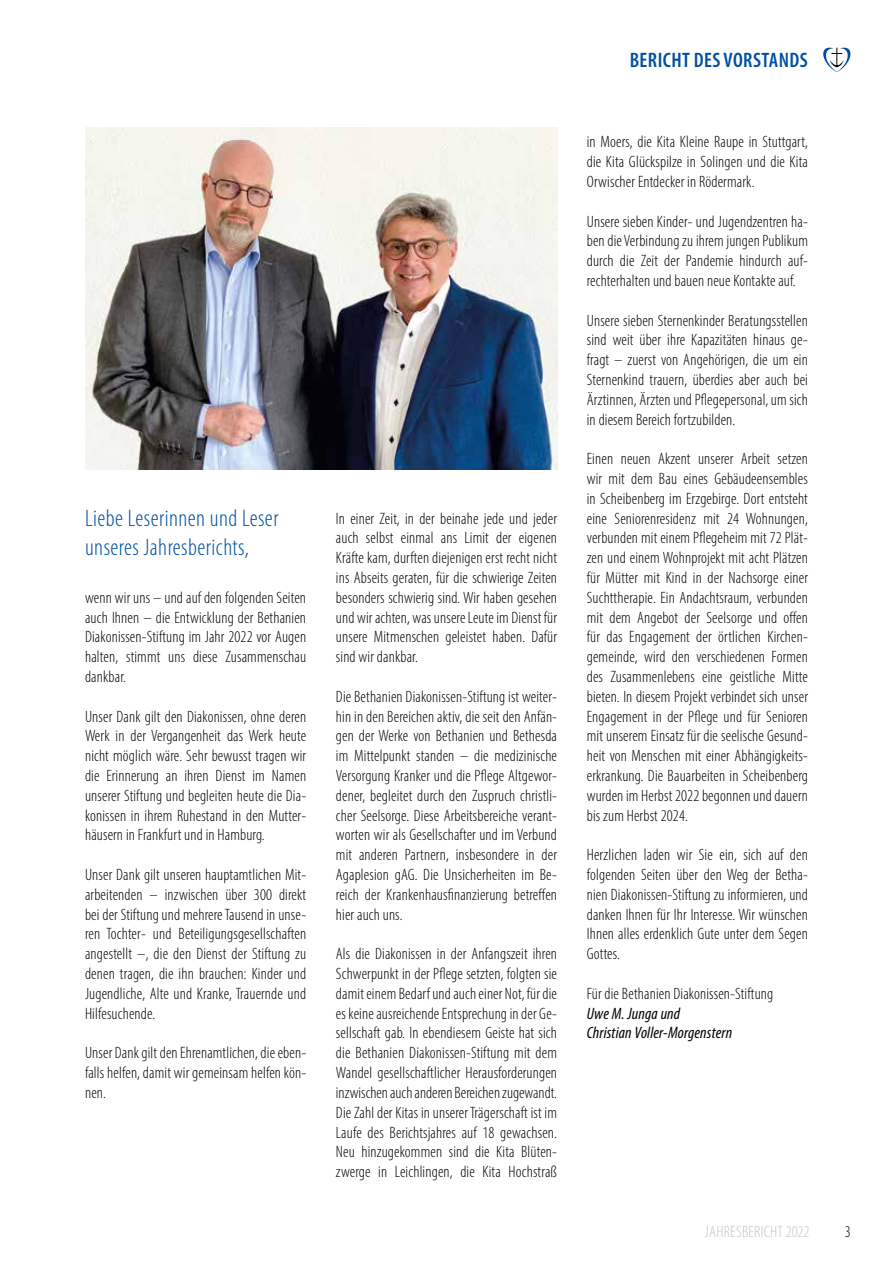
<style>
.page{position:relative;width:893px;height:1263px;background:#fff}
.page>*{position:absolute;margin:0;border:0;box-sizing:border-box;transform-origin:0 0}
.t1{font:300 condensed 24px/28.8px "Myriad Pro";letter-spacing:.02em;color:#004f9f}
.t2{font:600 condensed 21px "Myriad Pro";letter-spacing:.02em;color:#004f9f}
.t3{font:300 condensed 16.5px/19.8px "Myriad Pro";letter-spacing:.01em;color:#000;text-align:justify}
.t4{font:italic condensed 16.5px/19.8px "Myriad Pro";letter-spacing:.01em;color:#000}
.t5{font:300 condensed 16.5px "Myriad Pro";letter-spacing:.02em;color:#c6c6c6}
</style>
<div class="page">
<svg style="left:823px;top:47px;width:28px;height:25px"></svg>
<img style="left:85px;top:128px;width:472px;height:342px">
<h1 class="t1" style="left:85px;top:504px;width:195px">Liebe Leserinnen und Leser unseres Jahresberichts,</h1>
<p class="t3" style="left:85px;top:587px;width:223px">wenn wir uns – und auf den folgenden Seiten auch Ihnen – die Entwicklung der Bethanien Diakonissen-Stiftung im Jahr 2022 vor Augen halten, stimmt uns diese Zusammenschau dankbar.</p>
<p class="t3" style="left:85px;top:706px;width:223px">Unser Dank gilt den Diakonissen, ohne deren Werk in der Vergangenheit das Werk heute nicht möglich wäre. Sehr bewusst tragen wir die Erinnerung an ihren Dienst im Namen unserer Stiftung und begleiten heute die Dia&shy;konissen in ihrem Ruhestand in den Mutter&shy;häusern in Frankfurt und in Hamburg.</p>
<p class="t3" style="left:85px;top:865px;width:223px">Unser Dank gilt unseren hauptamtlichen Mit&shy;arbeitenden – inzwischen über 300 direkt bei der Stiftung und mehrere Tausend in unse&shy;ren Tochter- und Beteiligungsgesellschaften angestellt –, die den Dienst der Stiftung zu denen tragen, die ihn brauchen: Kinder und Jugendliche, Alte und Kranke, Trauernde und Hilfesuchende.</p>
<p class="t3" style="left:85px;top:1043px;width:223px">Unser Dank gilt den Ehrenamtlichen, die eben&shy;falls helfen, damit wir gemeinsam helfen kön&shy;nen.</p>
<p class="t3" style="left:336px;top:508px;width:223px">In einer Zeit, in der beinahe jede und jeder auch selbst einmal ans Limit der eigenen Kräfte kam, durften diejenigen erst recht nicht ins Abseits geraten, für die schwierige Zeiten besonders schwierig sind. Wir haben gesehen und wir achten, was unsere Leute im Dienst für unsere Mitmenschen geleistet haben. Dafür sind wir dankbar.</p>
<p class="t3" style="left:336px;top:686px;width:223px">Die Bethanien Diakonissen-Stiftung ist weiter&shy;hin in den Bereichen aktiv, die seit den Anfän&shy;gen der Werke von Bethanien und Bethesda im Mittelpunkt standen – die medizinische Versorgung Kranker und die Pflege Altgewor&shy;dener, begleitet durch den Zuspruch christli&shy;cher Seelsorge. Diese Arbeitsbereiche verant&shy;worten wir als Gesellschafter und im Verbund mit anderen Partnern, insbesondere in der Agaplesion gAG. Die Unsicherheiten im Be&shy;reich der Krankenhausfinanzierung betreffen hier auch uns.</p>
<p class="t3" style="left:336px;top:944px;width:223px">Als die Diakonissen in der Anfangszeit ihren Schwerpunkt in der Pflege setzten, folgten sie damit einem Bedarf und auch einer Not, für die es keine ausreichende Entsprechung in der Ge&shy;sellschaft gab. In ebendiesem Geiste hat sich die Bethanien Diakonissen-Stiftung mit dem Wandel gesellschaftlicher Herausforderungen inzwischen auch anderen Bereichen zugewandt.<br>Die Zahl der Kitas in unserer Trägerschaft ist im Laufe des Berichtsjahres auf 18 gewachsen.<br>Neu hinzugekommen sind die Kita Blüten&shy;zwerge in Leichlingen, die Kita Hochstraß</p>
<p class="t2" style="left:630px;top:47px;width:180px">BERICHT DES VORSTANDS</p>
<p class="t3" style="left:587px;top:132px;width:223px">in Moers, die Kita Kleine Raupe in Stuttgart, die Kita Glückspilze in Solingen und die Kita Orwischer Entdecker in Rödermark.</p>
<p class="t3" style="left:587px;top:211px;width:223px">Unsere sieben Kinder- und Jugendzentren ha&shy;ben die Verbindung zu ihrem jungen Publikum durch die Zeit der Pandemie hindurch auf&shy;rechterhalten und bauen neue Kontakte auf.</p>
<p class="t3" style="left:587px;top:310px;width:223px">Unsere sieben Sternenkinder Beratungsstellen sind weit über ihre Kapazitäten hinaus ge&shy;fragt – zuerst von Angehörigen, die um ein Sternenkind trauern, überdies aber auch bei Ärztinnen, Ärzten und Pflegepersonal, um sich in diesem Bereich fortzubilden.</p>
<p class="t3" style="left:587px;top:449px;width:223px">Einen neuen Akzent unserer Arbeit setzen wir mit dem Bau eines Gebäudeensembles in Scheibenberg im Erzgebirge. Dort entsteht eine Seniorenresidenz mit 24 Wohnungen, verbunden mit einem Pflegeheim mit 72 Plät&shy;zen und einem Wohnprojekt mit acht Plätzen für Mütter mit Kind in der Nachsorge einer Suchttherapie. Ein Andachtsraum, verbunden mit dem Angebot der Seelsorge und offen für das Engagement der örtlichen Kirchen&shy;gemeinde, wird den verschiedenen Formen des Zusammenlebens eine geistliche Mitte bieten. In diesem Projekt verbindet sich unser Engagement in der Pflege und für Senioren mit unserem Einsatz für die seelische Gesund&shy;heit von Menschen mit einer Abhängigkeits&shy;erkrankung. Die Bauarbeiten in Scheibenberg wurden im Herbst 2022 begonnen und dauern bis zum Herbst 2024.</p>
<p class="t3" style="left:587px;top:845px;width:223px">Herzlichen laden wir Sie ein, sich auf den folgenden Seiten über den Weg der Betha&shy;nien Diakonissen-Stiftung zu informieren, und danken Ihnen für Ihr Interesse. Wir wünschen Ihnen alles erdenklich Gute unter dem Segen Gottes.</p>
<p class="t3" style="left:587px;top:983px;width:188px">Für die Bethanien Diakonissen-Stiftung</p>
<p class="t4" style="left:587px;top:1003px;width:147px">Uwe M. Junga und<br>Christian Voller-Morgenstern</p>
<p class="t5" style="left:705px;top:1222px;width:106px">JAHRESBERICHT 2022</p>
<p class="t3" style="left:845px;top:1222px;width:7px">3</p>
</div>
